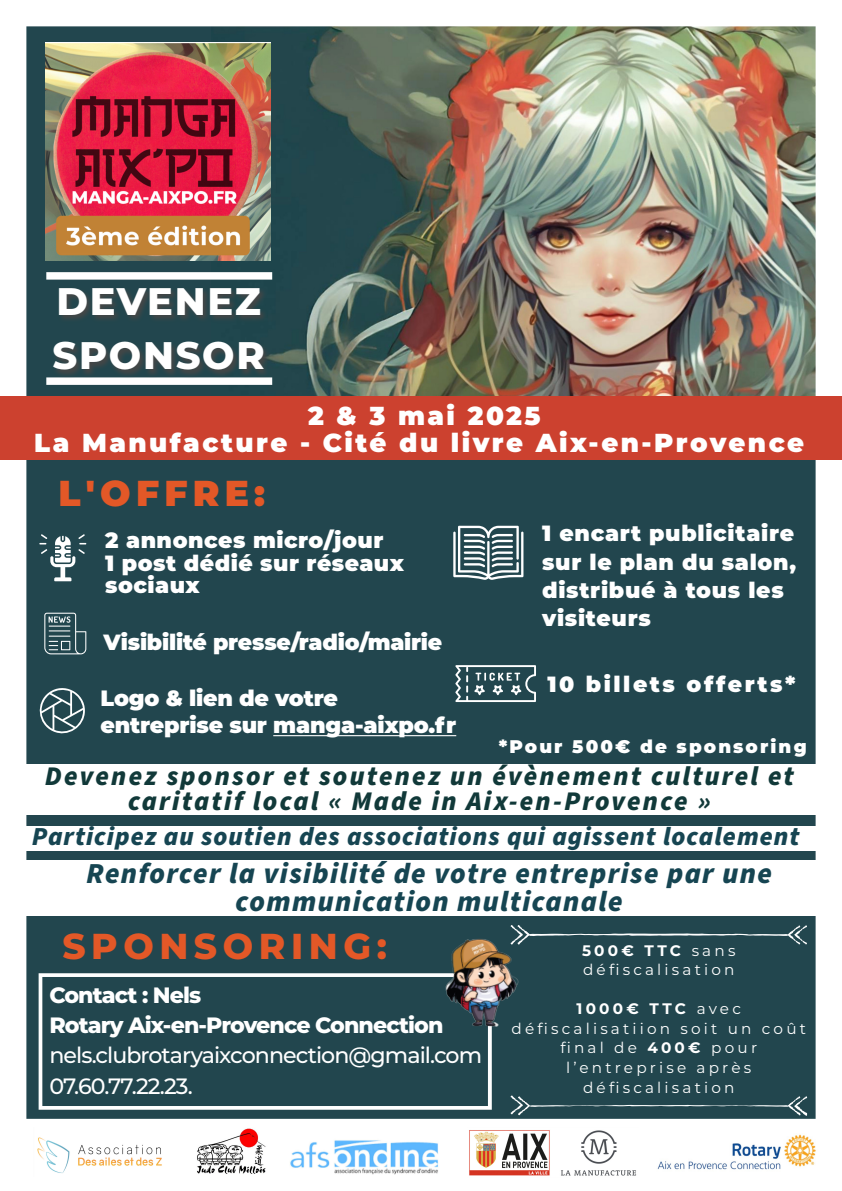
<style>
.page{position:relative;width:842px;height:1191px;background:#fff}
.page>*{position:absolute;margin:0;border:0;box-sizing:border-box;transform-origin:0 0}
.t1{font:800 38.4px/54.5px "Montserrat";letter-spacing:.045em;color:#fff}
.t2{font:800 36px "Montserrat";letter-spacing:.155em;color:#e35827}
.t3{font:900 36px "Montserrat";letter-spacing:.145em;color:#e35827}
.t4{font:italic 900 29px/28.1px "Source Sans 3";letter-spacing:.045em;color:#164552;text-align:center}
.t5{font:italic 900 27px/25.7px "Source Sans 3";letter-spacing:.085em;color:#113939;text-align:center}
.t6{font:italic 900 26px "Source Sans 3";letter-spacing:.04em;color:#164552}
.t7{font:900 26px/26.5px "Montserrat";letter-spacing:.095em;color:#fff;text-align:center}
.t8{font:500 22.2px/30.3px "Montserrat";letter-spacing:-.04em;color:#fff}
.t9{font:800 22.2px/30.3px "Montserrat";letter-spacing:-.04em;color:#fff}
.t10{font:900 22.2px/27.7px "Montserrat";letter-spacing:-.01em;color:#fff}
.t11{font:900 22px/28.2px "Montserrat";letter-spacing:.03em;color:#fff}
.t12{font:900 22px "Montserrat";letter-spacing:-.01em;color:#fff}
.t13{font:900 22px "Montserrat";letter-spacing:.115em;color:#fff}
.t14{font:900 18.2px "Montserrat";letter-spacing:.115em;color:#fff}
.t15{font:15.2px/19.5px "Montserrat";letter-spacing:.21em;color:#fff}
.s1{font-weight:700}
</style>
<div class="page">
<div style="left:26px;top:26px;width:790px;height:1092px;background:#22464e"></div>
<img style="left:211px;top:26px;width:605px;height:370px">
<img style="left:45px;top:42px;width:226px;height:218px">
<img style="left:26px;top:262px;width:331px;height:134px">
<div style="left:0;top:764px;width:842px;height:51px;background:#fff"></div>
<div style="left:0;top:396px;width:842px;height:63px;background:#cc412f"></div>
<div style="left:39px;top:973px;width:453px;height:136px;background:#22464e"></div>
<div style="left:0;top:826px;width:842px;height:24px;background:#fff"></div>
<div style="left:0;top:860px;width:842px;height:55px;background:#fff"></div>
<div style="left:511px;top:925px;width:296px;height:191px;background:#22464e"></div>
<img style="left:436px;top:937px;width:92px;height:93px">
<svg style="left:39px;top:534px;width:48px;height:47px"></svg>
<hr style="left:273px;top:735px;width:183px;height:1px;background:#fff">
<svg style="left:35px;top:681px;width:50px;height:57px;background:#48666d"></svg>
<svg style="left:44px;top:612px;width:42px;height:42px;background:#4f6b72"></svg>
<svg style="left:455px;top:665px;width:81px;height:37px;background:#5c777d"></svg>
<svg style="left:453px;top:526px;width:70px;height:54px"></svg>
<img style="left:37px;top:1137px;width:125px;height:36px">
<img style="left:469px;top:1130px;width:168px;height:46px">
<img style="left:197px;top:1128px;width:69px;height:46px">
<img style="left:657px;top:1134px;width:159px;height:36px">
<img style="left:290px;top:1140px;width:148px;height:35px">
<h1 class="t1" style="left:53px;top:271px;width:214px">DEVENEZ<br>SPONSOR</h1>
<h3 class="t7" style="left:34px;top:401px;width:771px">2 &amp; 3 mai 2025<br>La Manufacture - Cité du livre Aix-en-Provence</h3>
<h2 class="t3" style="left:59px;top:466px;width:208px">L'OFFRE:</h2>
<h3 class="t11" style="left:105px;top:528px;width:300px;line-height:22.4px">2 annonces micro/jour<br>1 post dédié sur réseaux sociaux</h3>
<h3 class="t12" style="left:104px;top:625px;width:340px">Visibilité presse/radio/mairie</h3>
<h3 class="t10" style="left:101px;top:682px;width:357px">Logo &amp; lien de votre entreprise sur manga-aixpo.fr</h3>
<h3 class="t11" style="left:542px;top:518px;width:255px">1 encart publicitaire sur le plan du salon, distribué à tous les visiteurs</h3>
<h3 class="t13" style="left:547px;top:667px;width:250px">10 billets offerts*</h3>
<p class="t14" style="left:499px;top:733px;width:309px">*Pour 500€ de sponsoring</p>
<h3 class="t5" style="left:45px;top:762px;width:750px">Devenez sponsor et soutenez un évènement culturel et caritatif local « Made in Aix-en-Provence »</h3>
<h3 class="t6" style="left:32px;top:819px;width:769px">Participez au soutien des associations qui agissent localement</h3>
<h3 class="t4" style="left:86px;top:858px;width:687px">Renforcer la visibilité de votre entreprise par une communication multicanale</h3>
<p class="t15" style="left:582px;top:940px;width:155px"><span class="s1">500€ TTC</span> sans défiscalisation</p>
<p class="t15" style="left:511px;top:998px;width:296px;text-align:center"><span class="s1">1000€ TTC</span> avec défiscalisatiion soit un coût final de <span class="s1">400€</span> pour l’entreprise après défiscalisation</p>
<h2 class="t2" style="left:62px;top:920px;width:326px">SPONSORING:</h2>
<h3 class="t9" style="left:49px;top:978px;width:395px">Contact : Nels<br>Rotary Aix-en-Provence Connection</h3>
<h3 class="t8" style="left:49px;top:1039px;width:434px">nels.clubrotaryaixconnection@gmail.com<br>07.60.77.22.23.</h3>
</div>
